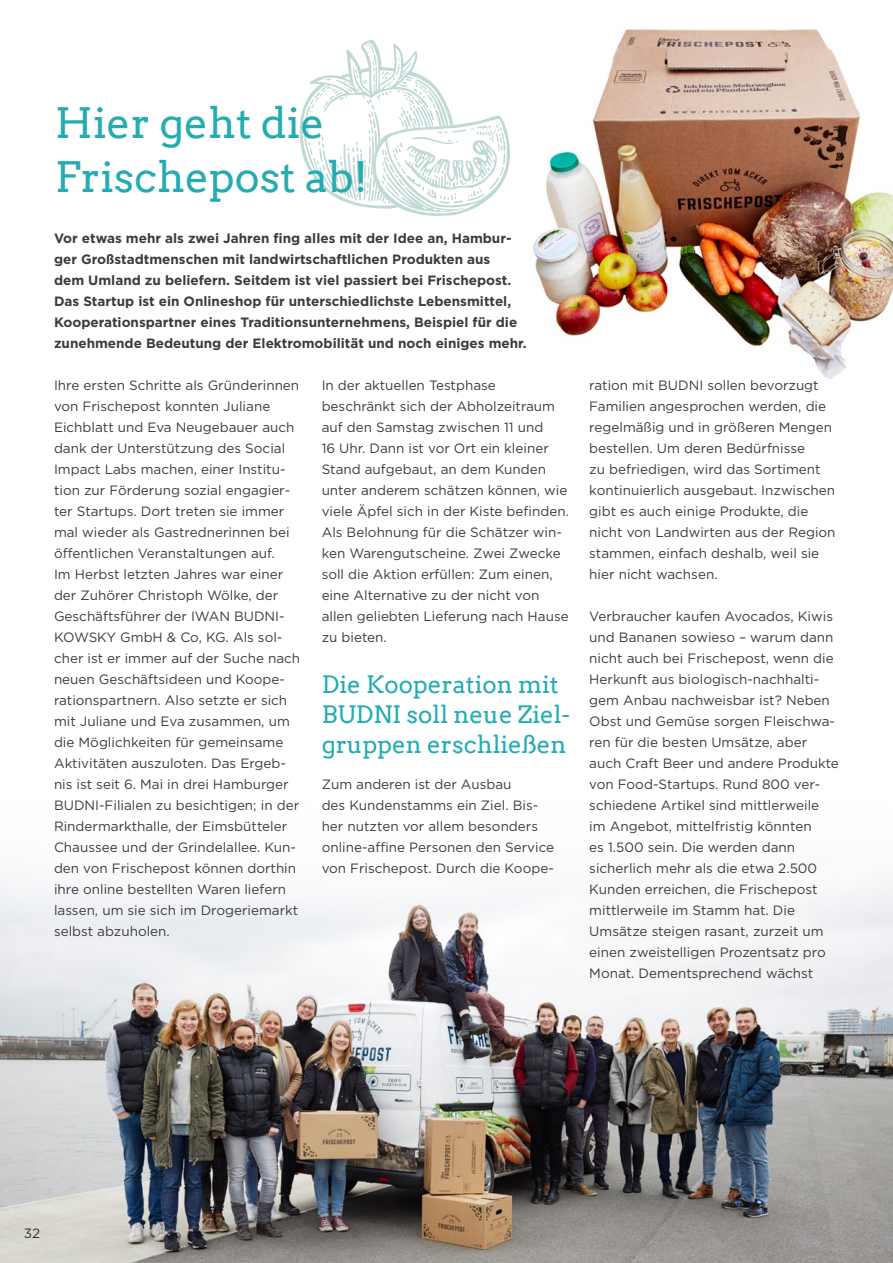
<style>
.page{position:relative;width:893px;height:1263px;background:#fff}
.page>*{position:absolute;margin:0;border:0;box-sizing:border-box;transform-origin:0 0}
.t1{font:42px/54px "Arvo";color:#24acb1}
.t2{font:24px/30px "Arvo";color:#24acb1}
.t3{font:13.5px/21px "Gotham";color:#3c3c3b}
.t4{font:700 13.5px/21px "Gotham";color:#3c3c3b}
</style>
<div class="page">
<img style="left:533px;top:29px;width:360px;height:351px">
<svg style="left:299px;top:39px;width:211px;height:177px"></svg>
<img style="left:0;top:880px;width:893px;height:383px">
<h1 class="t1" style="left:55px;top:96px;width:314px">Hier geht die<br>Frischepost ab!</h1>
<p class="t4" style="left:54px;top:228px;width:474px">Vor etwas mehr als zwei Jahren fing alles mit der Idee an, Hambur&shy;ger Großstadtmenschen mit landwirtschaftlichen Produkten aus<br>dem Umland zu beliefern. Seitdem ist viel passiert bei Frischepost.<br>Das Startup ist ein Onlineshop für unterschiedlichste Lebensmittel, Kooperationspartner eines Traditionsunternehmens, Beispiel für die zunehmende Bedeutung der Elektromobilität und noch einiges mehr.</p>
<p class="t3" style="left:54px;top:374px;width:248px">Ihre ersten Schritte als Gründerinnen von Frischepost konnten Juliane Eichblatt und Eva Neugebauer auch dank der Unterstützung des Social Impact Labs machen, einer Institu&shy;tion zur Förderung sozial engagier&shy;ter Startups. Dort treten sie immer mal wieder als Gastrednerinnen bei öffentlichen Veranstaltungen auf.<br>Im Herbst letzten Jahres war einer der Zuhörer Christoph Wölke, der Geschäftsführer der IWAN BUDNI-KOWSKY GmbH &amp; Co, KG. Als sol&shy;cher ist er immer auf der Suche nach neuen Geschäftsideen und Koope&shy;rationspartnern. Also setzte er sich mit Juliane und Eva zusammen, um die Möglichkeiten für gemeinsame Aktivitäten auszuloten. Das Ergeb&shy;nis ist seit 6. Mai in drei Hamburger BUDNI-Filialen zu besichtigen; in der Rindermarkthalle, der Eimsbütteler Chaussee und der Grindelallee. Kun&shy;den von Frischepost können dorthin ihre online bestellten Waren liefern lassen, um sie sich im Drogeriemarkt selbst abzuholen.</p>
<p class="t3" style="left:322px;top:375px;width:249px">In der aktuellen Testphase beschränkt sich der Abholzeitraum auf den Samstag zwischen 11 und<br>16 Uhr. Dann ist vor Ort ein kleiner<br>Stand aufgebaut, an dem Kunden unter anderem schätzen können, wie viele Äpfel sich in der Kiste befinden.<br>Als Belohnung für die Schätzer win&shy;ken Warengutscheine. Zwei Zwecke soll die Aktion erfüllen: Zum einen, eine Alternative zu der nicht von allen geliebten Lieferung nach Hause zu bieten.</p>
<h2 class="t2" style="left:322px;top:669px;width:250px">Die Kooperation mit<br>BUDNI soll neue Ziel&shy;gruppen erschließen</h2>
<p class="t3" style="left:322px;top:773px;width:234px">Zum anderen ist der Ausbau<br>des Kundenstamms ein Ziel. Bis&shy;her nutzten vor allem besonders online-affine Personen den Service von Frischepost. Durch die Koope-</p>
<p class="t3" style="left:589px;top:374px;width:248px">ration mit BUDNI sollen bevorzugt Familien angesprochen werden, die regelmäßig und in größeren Mengen bestellen. Um deren Bedürfnisse<br>zu befriedigen, wird das Sortiment kontinuierlich ausgebaut. Inzwischen gibt es auch einige Produkte, die nicht von Landwirten aus der Region stammen, einfach deshalb, weil sie hier nicht wachsen.</p>
<p class="t3" style="left:589px;top:606px;width:251px">Verbraucher kaufen Avocados, Kiwis und Bananen sowieso – warum dann nicht auch bei Frischepost, wenn die Herkunft aus biologisch-nachhalti&shy;gem Anbau nachweisbar ist? Neben Obst und Gemüse sorgen Fleischwa&shy;ren für die besten Umsätze, aber auch Craft Beer und andere Produkte von Food-Startups. Rund 800 ver&shy;schiedene Artikel sind mittlerweile im Angebot, mittelfristig könnten<br>es 1.500 sein. Die werden dann sicherlich mehr als die etwa 2.500<br>Kunden erreichen, die Frischepost mittlerweile im Stamm hat. Die Umsätze steigen rasant, zurzeit um einen zweistelligen Prozentsatz pro Monat. Dementsprechend wächst</p>
<p class="t3" style="left:24px;top:1222px;width:18px">32</p>
</div>
